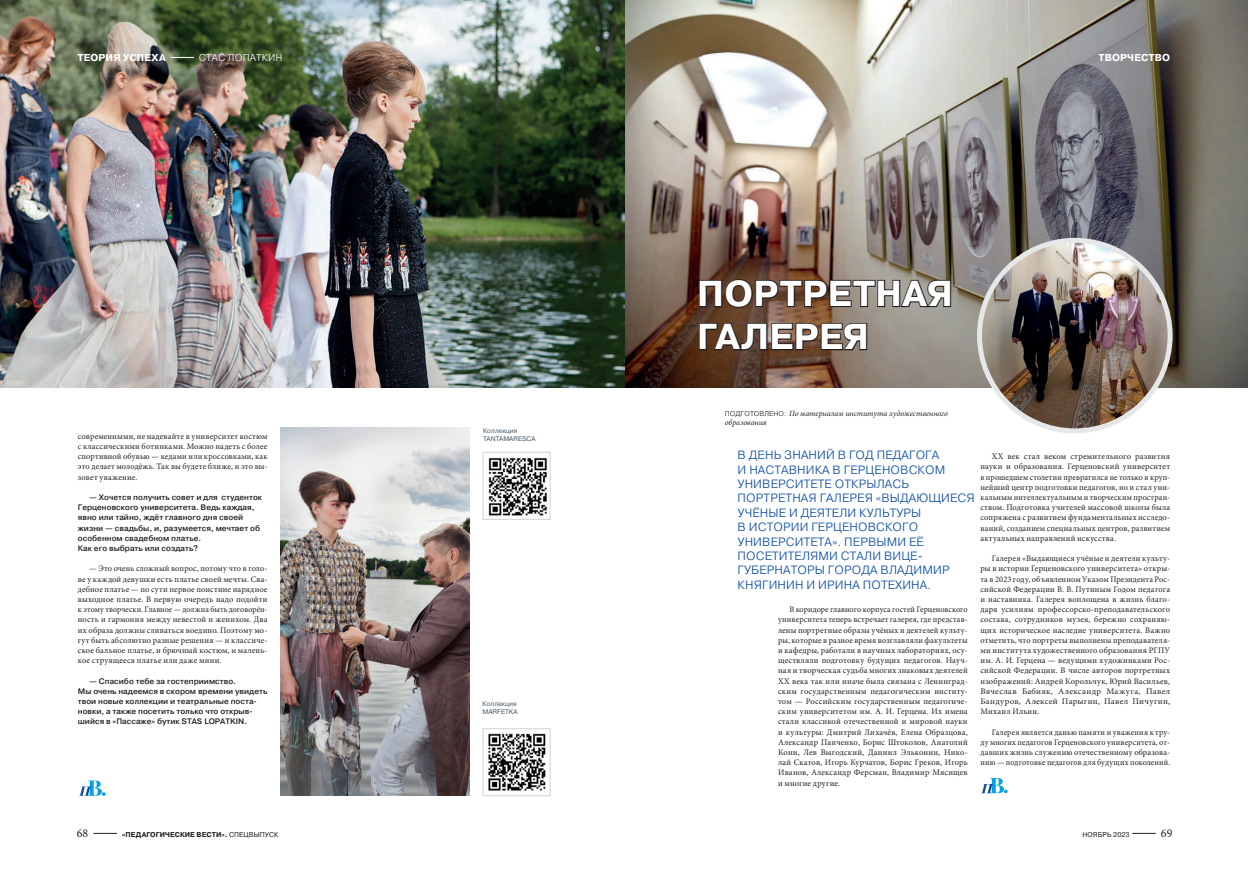
<style>
.page{position:relative;width:1248px;height:879px;background:#fff}
.page>*{position:absolute;margin:0;border:0;box-sizing:border-box;transform-origin:0 0}
.Заголовок_1_40пт{font:700 36px/43.2px "Pragmatica";letter-spacing:.01em;color:#fff}
.Лид_12пт{font:300 12px/14.4px "Pragmatica";letter-spacing:.01em;color:#0d4da1}
.t1{font:12px "Minion Pro";color:#231f20}
.Рубрика_10пт{font:700 10px "Pragmatica";letter-spacing:.01em;color:#fff}
.Рубрика_10пт-2{font:300 10px "Pragmatica";letter-spacing:.01em;color:#fff}
.Основной_текст_Min_8{font:8.5px/10.2px "Minion Pro";letter-spacing:.02em;color:#231f20;text-align:justify}
.Основной_текст_Min_8-2{font:8.5px/10.2px "Minion Pro";letter-spacing:.02em;color:#231f20;text-align:justify;scale:.96 1}
.Вопрос_интервью{font:500 8px/10.2px "Pragmatica";color:#231f20}
.t2{font:italic 8px/9.6px "Minion Pro";color:#231f20}
.t3{font:700 7px "Pragmatica";letter-spacing:.01em;color:#231f20}
.t4{font:7px "Pragmatica";letter-spacing:.01em;color:#231f20}
.Подпись_на_полях{font:6.7px/8px "Pragmatica";color:#485868}
.s1{font-family:"Pragmatica";font-weight:300;font-style:normal;font-size:7px}
.s2{font-weight:400}
</style>
<div class="page">
<svg style="left:93px;top:833px;width:24px;height:1px"></svg>
<svg style="left:1132px;top:833px;width:23px;height:1px"></svg>
<img style="left:0;top:0;width:1247px;height:388px">
<img style="left:488px;top:457px;width:59px;height:59px">
<div style="left:482px;top:452px;width:68px;height:68px;border:1px solid #d1d2d4"></div>
<img style="left:488px;top:733px;width:58px;height:58px">
<div style="left:482px;top:728px;width:68px;height:68px;border:1px solid #d1d2d4"></div>
<img style="left:280px;top:428px;width:190px;height:368px">
<svg style="left:79px;top:780px;width:27px;height:16px"></svg>
<svg style="left:171px;top:57px;width:23px;height:1px"></svg>
<img style="left:979px;top:240px;width:190px;height:191px;border-radius:95px">
<div style="left:976px;top:238px;width:196px;height:195px;border:5px solid #e6e7e9;border-radius:50%"></div>
<svg style="left:698px;top:278px;width:254px;height:31px;background:#645348"></svg>
<svg style="left:698px;top:321px;width:170px;height:30px;background:#594437"></svg>
<svg style="left:981px;top:778px;width:26px;height:15px"></svg>
<p class="Рубрика_10пт" style="left:78px;top:51px;width:90px">ТЕОРИЯ УСПЕХА</p>
<p class="Рубрика_10пт-2" style="left:199px;top:51px;width:85px">СТАС ЛОПАТКИН</p>
<p class="Рубрика_10пт" style="left:1098px;top:51px;width:73px">ТВОРЧЕСТВО</p>
<p class="Основной_текст_Min_8" style="left:78px;top:431px;width:191px">современными, не надевайте в университет костюм с классическими ботинками. Можно надеть с более спортивной обувью — кедами или кроссовками, как это делает молодёжь. Так вы будете ближе, и это вы&shy;зовет уважение.</p>
<p class="Вопрос_интервью" style="left:78px;top:492px;width:186px;text-indent:11px">— Хочется получить совет и для студенток Герценовского университета. Ведь каждая, явно или тайно, ждёт главного дня своей жизни — свадьбы, и, разумеется, мечтает об особенном свадебном платье.<br>Как его выбрать или создать?</p>
<p class="Основной_текст_Min_8" style="left:78px;top:563px;width:191px;text-indent:11px">— Это очень сложный вопрос, потому что в голо&shy;ве у каждой девушки есть платье своей мечты. Сва&shy;дебное платье — по сути первое поистине нарядное выходное платье. В первую очередь надо подойти к этому творчески. Главное — должна быть договорён&shy;ность и гармония между невестой и женихом. Два их образа должны сливаться воедино. Поэтому мо&shy;гут быть абсолютно разные решения — и классиче&shy;ское бальное платье, и брючный костюм, и малень&shy;кое струящееся платье или даже мини.</p>
<p class="Вопрос_интервью" style="left:78px;top:675px;width:191px;text-indent:11px">— Спасибо тебе за гостеприимство.<br>Мы очень надеемся в скором времени увидеть твои новые коллекции и театральные поста‑ новки, а также посетить только что открыв‑ шийся в «Пассаже» бутик STAS LOPATKIN.</p>
<p class="Подпись_на_полях" style="left:483px;top:426px;width:54px">Коллекция<br>TANTAMARESCA</p>
<p class="Подпись_на_полях" style="left:482px;top:700px;width:37px">Коллекция<br>MARFETKA</p>
<p class="Заголовок_1_40пт" style="left:697px;top:272px;width:257px">ПОРТРЕТНАЯ<br>ГАЛЕРЕЯ</p>
<p class="t2" style="left:724px;top:408px;width:224px"><span class="s1">ПОДГОТОВЛЕНО:</span> По материалам института художественного образования</p>
<p class="Лид_12пт" style="left:737px;top:447px;width:239px">В ДЕНЬ ЗНАНИЙ В ГОД ПЕДАГОГА<br>И НАСТАВНИКА В ГЕРЦЕНОВСКОМ<br>УНИВЕРСИТЕТЕ ОТКРЫЛАСЬ<br>ПОРТРЕТНАЯ ГАЛЕРЕЯ «ВЫДАЮЩИЕСЯ<br>УЧЁНЫЕ И ДЕЯТЕЛИ КУЛЬТУРЫ<br>В ИСТОРИИ ГЕРЦЕНОВСКОГО<br>УНИВЕРСИТЕТА». ПЕРВЫМИ ЕЁ<br>ПОСЕТИТЕЛЯМИ СТАЛИ ВИЦЕ-<br>ГУБЕРНАТОРЫ ГОРОДА ВЛАДИМИР<br>КНЯГИНИН И ИРИНА ПОТЕХИНА.</p>
<p class="Основной_текст_Min_8" style="left:980px;top:451px;width:191px;text-indent:11px">ХХ век стал веком стремительного развития науки и образования. Герценовский университет в прошедшем столетии превратился не только в круп&shy;нейший центр подготовки педагогов, но и стал уни&shy;кальным интеллектуальным и творческим простран&shy;ством. Подготовка учителей массовой школы была сопряжена с развитием фундаментальных исследо&shy;ваний, созданием специальных центров, развитием актуальных направлений искусства.</p>
<p class="Основной_текст_Min_8" style="left:980px;top:553px;width:191px;text-indent:11px">Галерея «Выдающиеся учёные и деятели культу&shy;ры в истории Герценовского университета» откры&shy;та в 2023 году, объявленном Указом Президента Рос&shy;сийской Федерации В. В. Путиным Годом педагога и наставника. Галерея воплощена в жизнь благо&shy;даря усилиям профессорско-преподавательского состава, сотрудников музея, бережно сохраняю&shy;щих историческое наследие университета. Важно отметить, что портреты выполнены преподавателя&shy;ми института художественного образования РГПУ им. А. И. Герцена — ведущими художниками Рос&shy;сийской Федерации. В числе авторов портретных изображений: Андрей Корольчук, Юрий Васильев, Вячеслав Бабияк, Александр Мажуга, Павел Бандуров, Алексей Парыгин, Павел Пичугин, Михаил Ильин.</p>
<p class="Основной_текст_Min_8" style="left:980px;top:727px;width:191px;text-indent:11px">Галерея является данью памяти и уважения к тру&shy;ду многих педагогов Герценовского университета, от&shy;давших жизнь служению отечественному образова&shy;нию — подготовке педагогов для будущих поколений.</p>
<p class="Основной_текст_Min_8-2" style="left:778px;top:604px;width:199px;text-indent:11px">В коридоре главного корпуса гостей Герценовского университета теперь встречает галерея, где представ&shy;лены портретные образы учёных и деятелей культу&shy;ры, которые в разное время возглавляли факультеты и кафедры, работали в научных лабораториях, осу&shy;ществляли подготовку будущих педагогов. Науч&shy;ная и творческая судьба многих знаковых деятелей ХХ века так или иначе была связана с Ленинград&shy;ским государственным педагогическим институ&shy;том — Российским государственным педагогиче&shy;ским университетом им. А. И. Герцена. Их имена стали классикой отечественной и мировой науки и культуры: Дмитрий Лихачёв, Елена Образцова, Александр Панченко, Борис Штоколов, Анатолий Кони, Лев Выгодский, Даниил Эльконин, Нико&shy;лай Скатов, Игорь Курчатов, Борис Греков, Игорь Иванов, Александр Ферсман, Владимир Мясищев и многие другие.</p>
<h2 class="t1" style="left:77px;top:825px;width:13px">68</h2>
<p class="t3" style="left:122px;top:829px;width:158px">«ПЕДАГОГИЧЕСКИЕ ВЕСТИ». <span class="s2">СПЕЦВЫПУСК</span></p>
<p class="t4" style="left:1082px;top:830px;width:49px">НОЯБРЬ 2023</p>
<h2 class="t1" style="left:1160px;top:825px;width:13px">69</h2>
</div>
